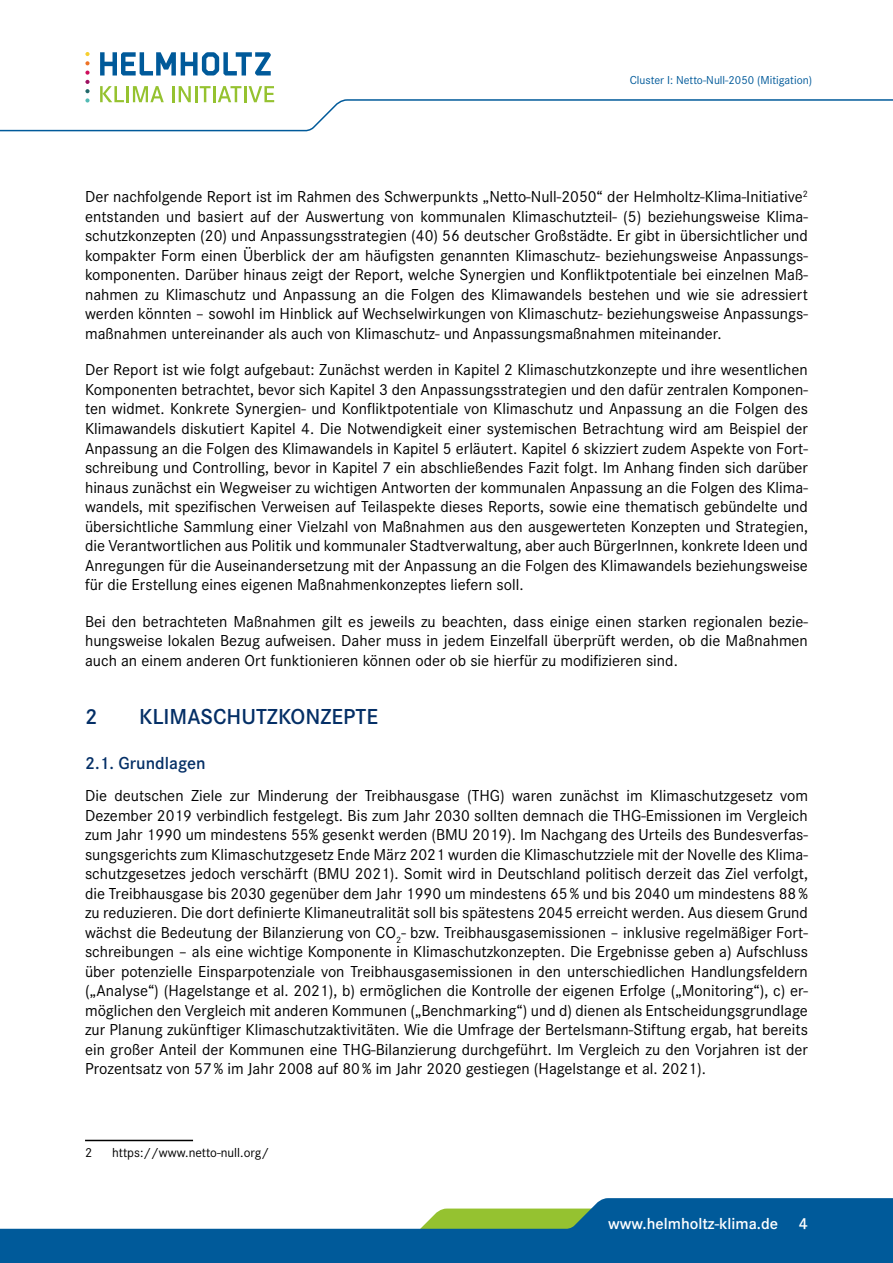
<style>
.page{position:relative;width:893px;height:1263px;background:#fff}
.page>*{position:absolute;margin:0;border:0;box-sizing:border-box;transform-origin:0 0}
.t1{font:600 22.5px "Corporate S";color:#042f66}
.t2{font:600 18px "Corporate S";color:#042f66}
.t3{font:16.5px/19.5px "Corporate S";color:#000;text-align:justify}
.t4{font:600 16.5px "Corporate S";color:#fff}
.t5{font:13.5px "Corporate S";color:#000}
.t6{font:12px "Corporate S";color:#005a9a}
</style>
<div class="page">
<svg style="left:0;top:52px;width:893px;height:80px"></svg>
<svg style="left:0;top:1198px;width:893px;height:65px;fill:#005a9a"></svg>
<hr style="left:85px;top:1140px;width:108px;height:1px;background:#000">
<p class="t6" style="left:630px;top:72px;width:184px">Cluster I: Netto-Null-2050 (Mitigation)</p>
<p class="t3" style="left:85px;top:187px;width:724px">Der nachfolgende Report ist im Rahmen des Schwerpunkts „Netto-Null-2050“ der Helmholtz-Klima-Initiative<sup>2 </sup>entstanden und basiert auf der Auswertung von kommunalen Klimaschutzteil- (5) beziehungsweise Klima&shy;schutzkonzepten (20) und Anpassungsstrategien (40) 56 deutscher Großstädte. Er gibt in übersichtlicher und kompakter Form einen Überblick der am häufigsten genannten Klimaschutz- beziehungsweise Anpassungs&shy;komponenten. Darüber hinaus zeigt der Report, welche Synergien und Konfliktpotentiale bei einzelnen Maß&shy;nahmen zu Klimaschutz und Anpassung an die Folgen des Klimawandels bestehen und wie sie adressiert werden könnten – sowohl im Hinblick auf Wechselwirkungen von Klimaschutz- beziehungsweise Anpassungs&shy;maßnahmen untereinander als auch von Klimaschutz- und Anpassungsmaßnahmen miteinander.</p>
<p class="t3" style="left:85px;top:360px;width:724px">Der Report ist wie folgt aufgebaut: Zunächst werden in Kapitel 2 Klimaschutzkonzepte und ihre wesentlichen Komponenten betrachtet, bevor sich Kapitel 3 den Anpassungsstrategien und den dafür zentralen Komponen&shy;ten widmet. Konkrete Synergien- und Konfliktpotentiale von Klimaschutz und Anpassung an die Folgen des Klimawandels diskutiert Kapitel 4. Die Notwendigkeit einer systemischen Betrachtung wird am Beispiel der Anpassung an die Folgen des Klimawandels in Kapitel 5 erläutert. Kapitel 6 skizziert zudem Aspekte von Fort&shy;schreibung und Controlling, bevor in Kapitel 7 ein abschließendes Fazit folgt. Im Anhang finden sich darüber hinaus zunächst ein Wegweiser zu wichtigen Antworten der kommunalen Anpassung an die Folgen des Klima&shy;wandels, mit spezifischen Verweisen auf Teilaspekte dieses Reports, sowie eine thematisch gebündelte und übersichtliche Sammlung einer Vielzahl von Maßnahmen aus den ausgewerteten Konzepten und Strategien, die Verantwortlichen aus Politik und kommunaler Stadtverwaltung, aber auch BürgerInnen, konkrete Ideen und Anregungen für die Auseinandersetzung mit der Anpassung an die Folgen des Klimawandels beziehungsweise für die Erstellung eines eigenen Maßnahmenkonzeptes liefern soll.</p>
<p class="t3" style="left:85px;top:611px;width:724px">Bei den betrachteten Maßnahmen gilt es jeweils zu beachten, dass einige einen starken regionalen bezie&shy;hungsweise lokalen Bezug aufweisen. Daher muss in jedem Einzelfall überprüft werden, ob die Maßnahmen auch an einem anderen Ort funktionieren können oder ob sie hierfür zu modifizieren sind.</p>
<h1 class="t1" style="left:85px;top:701px;width:14px">2</h1>
<h1 class="t1" style="left:139px;top:701px;width:241px">KLIMASCHUTZKONZEPTE</h1>
<p class="t2" style="left:85px;top:751px;width:122px">2.1. Grundlagen</p>
<p class="t3" style="left:85px;top:785px;width:724px">Die deutschen Ziele zur Minderung der Treibhausgase (THG) waren zunächst im Klimaschutzgesetz vom Dezember 2019 verbindlich festgelegt. Bis zum Jahr 2030 sollten demnach die THG-Emissionen im Vergleich zum Jahr 1990 um mindestens 55% gesenkt werden (BMU 2019). Im Nachgang des Urteils des Bundesverfas&shy;sungsgerichts zum Klimaschutzgesetz Ende März 2021 wurden die Klimaschutzziele mit der Novelle des Klima&shy;schutzgesetzes jedoch verschärft (BMU 2021). Somit wird in Deutschland politisch derzeit das Ziel verfolgt, die Treibhausgase bis 2030 gegenüber dem Jahr 1990 um mindestens 65 % und bis 2040 um mindestens 88 % zu reduzieren. Die dort definierte Klimaneutralität soll bis spätestens 2045 erreicht werden. Aus diesem Grund wächst die Bedeutung der Bilanzierung von CO<sub>2</sub>- bzw. Treibhausgasemissionen – inklusive regelmäßiger Fort&shy;schreibungen – als eine wichtige Komponente in Klimaschutzkonzepten. Die Ergebnisse geben a) Aufschluss über potenzielle Einsparpotenziale von Treibhausgasemissionen in den unterschiedlichen Handlungsfeldern („Analyse“) (Hagelstange et al. 2021), b) ermöglichen die Kontrolle der eigenen Erfolge („Monitoring“), c) er&shy;möglichen den Vergleich mit anderen Kommunen („Benchmarking“) und d) dienen als Entscheidungsgrundlage zur Planung zukünftiger Klimaschutzaktivitäten. Wie die Umfrage der Bertelsmann-Stiftung ergab, hat bereits ein großer Anteil der Kommunen eine THG-Bilanzierung durchgeführt. Im Vergleich zu den Vorjahren ist der Prozentsatz von 57 % im Jahr 2008 auf 80 % im Jahr 2020 gestiegen (Hagelstange et al. 2021).</p>
<p class="t5" style="left:85px;top:1143px;width:9px">2</p>
<p class="t5" style="left:112px;top:1143px;width:159px">https://www.netto-null.org/</p>
<p class="t4" style="left:608px;top:1212px;width:172px">www.helmholtz-klima.de</p>
<p class="t4" style="left:799px;top:1212px;width:11px">4</p>
</div>
